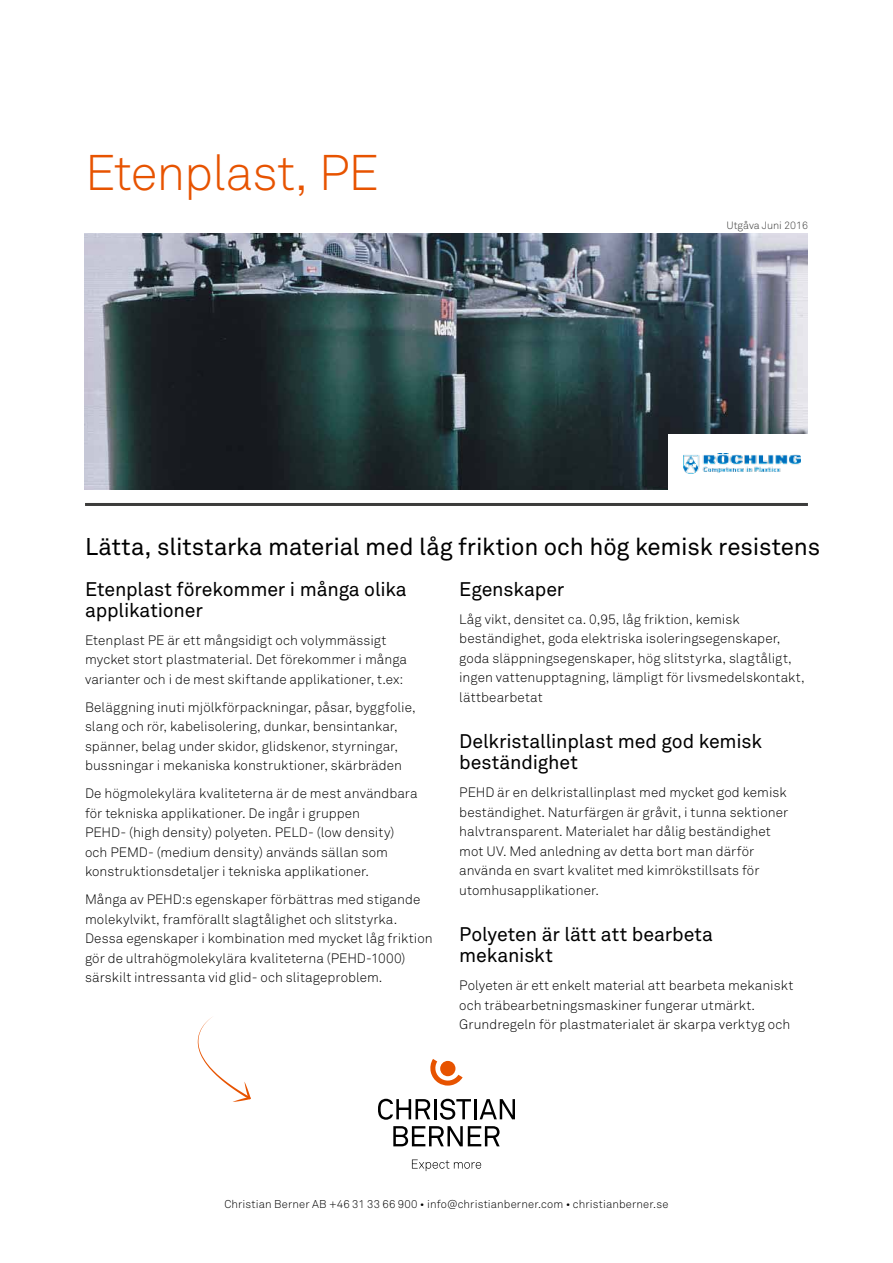
<style>
.page{position:relative;width:893px;height:1263px;background:#fff}
.page>*{position:absolute;margin:0;border:0;box-sizing:border-box;transform-origin:0 0}
.t1{font:49.5px "Akkurat Light Pro";letter-spacing:-.02em;color:#e75300}
.t2{font:24px "Akkurat Pro";letter-spacing:-.01em;color:#000}
.t3{font:19.5px/21px "Akkurat Pro";letter-spacing:-.005em;color:#000}
.t4{font:13.5px/19.5px "Akkurat Light Pro";letter-spacing:.005em;color:#000}
.t5{font:11.25px "Akkurat Light Pro";letter-spacing:.015em;color:#000}
.t6{font:10.5px "Akkurat Light Pro";color:#3c3c3b}
</style>
<div class="page">
<svg style="left:412px;top:1159px;width:69px;height:12px"></svg>
<svg style="left:430px;top:1059px;width:33px;height:26px"></svg>
<svg style="left:378px;top:1099px;width:52px;height:21px"></svg>
<hr style="left:434px;top:1099px;width:2px;height:20px;background:#000">
<svg style="left:440px;top:1099px;width:31px;height:21px"></svg>
<hr style="left:474px;top:1099px;width:3px;height:20px;background:#000">
<svg style="left:480px;top:1099px;width:35px;height:20px"></svg>
<svg style="left:393px;top:1126px;width:107px;height:20px"></svg>
<img style="left:85px;top:234px;width:723px;height:255px">
<hr style="left:85px;top:503px;width:723px;height:3px;background:#3c3c3b">
<svg style="left:198px;top:1017px;width:53px;height:85px"></svg>
<div style="left:668px;top:434px;width:148px;height:59px;background:#fff"></div>
<img style="left:683px;top:454px;width:118px;height:19px">
<h1 class="t1" style="left:85px;top:143px;width:295px">Etenplast, PE</h1>
<p class="t6" style="left:726px;top:219px;width:83px">Utgåva Juni 2016</p>
<h2 class="t2" style="left:85px;top:532px;width:737px">Lätta, slitstarka material med låg friktion och hög kemisk resistens</h2>
<h3 class="t3" style="left:85px;top:579px;width:323px">Etenplast förekommer i många olika applikationer</h3>
<p class="t4" style="left:85px;top:630px;width:324px">Etenplast PE är ett mångsidigt och volymmässigt mycket stort plastmaterial. Det förekommer i många varianter och i de mest skiftande applikationer, t.ex:</p>
<p class="t4" style="left:85px;top:697px;width:332px">Beläggning inuti mjölkförpackningar, påsar, byggfolie, slang och rör, kabelisolering, dunkar, bensintankar, spänner, belag under skidor, glidskenor, styrningar, bussningar i mekaniska konstruktioner, skärbräden</p>
<p class="t4" style="left:85px;top:784px;width:334px">De högmolekylära kvaliteterna är de mest användbara för tekniska applikationer. De ingår i gruppen<br>PEHD- (high density) polyeten. PELD- (low density) och PEMD- (medium density) används sällan som konstruktionsdetaljer i tekniska applikationer.</p>
<p class="t4" style="left:85px;top:890px;width:349px">Många av PEHD:s egenskaper förbättras med stigande molekylvikt, framförallt slagtålighet och slitstyrka.<br>Dessa egenskaper i kombination med mycket låg friktion gör de ultrahögmolekylära kvaliteterna (PEHD-1000) särskilt intressanta vid glid- och slitageproblem.</p>
<h3 class="t3" style="left:459px;top:579px;width:107px">Egenskaper</h3>
<p class="t4" style="left:459px;top:609px;width:347px">Låg vikt, densitet ca. 0,95, låg friktion, kemisk beständighet, goda elektriska isoleringsegenskaper, goda släppningsegenskaper, hög slitstyrka, slagtåligt, ingen vattenupptagning, lämpligt för livsmedelskontakt, lättbearbetat</p>
<h3 class="t3" style="left:459px;top:731px;width:304px">Delkristallinplast med god kemisk beständighet</h3>
<p class="t4" style="left:459px;top:783px;width:331px">PEHD är en delkristallinplast med mycket god kemisk beständighet. Naturfärgen är gråvit, i tunna sektioner halvtransparent. Materialet har dålig beständighet mot UV. Med anledning av detta bort man därför använda en svart kvalitet med kimrökstillsats för utomhusapplikationer.</p>
<h3 class="t3" style="left:459px;top:924px;width:255px">Polyeten är lätt att bearbeta mekaniskt</h3>
<p class="t4" style="left:459px;top:976px;width:336px">Polyeten är ett enkelt material att bearbeta mekaniskt och träbearbetningsmaskiner fungerar utmärkt.<br>Grundregeln för plastmaterialet är skarpa verktyg och</p>
<p class="t5" style="left:224px;top:1197px;width:445px">Christian Berner AB +46 31 33 66 900 • info@christianberner.com • christianberner.se</p>
</div>
